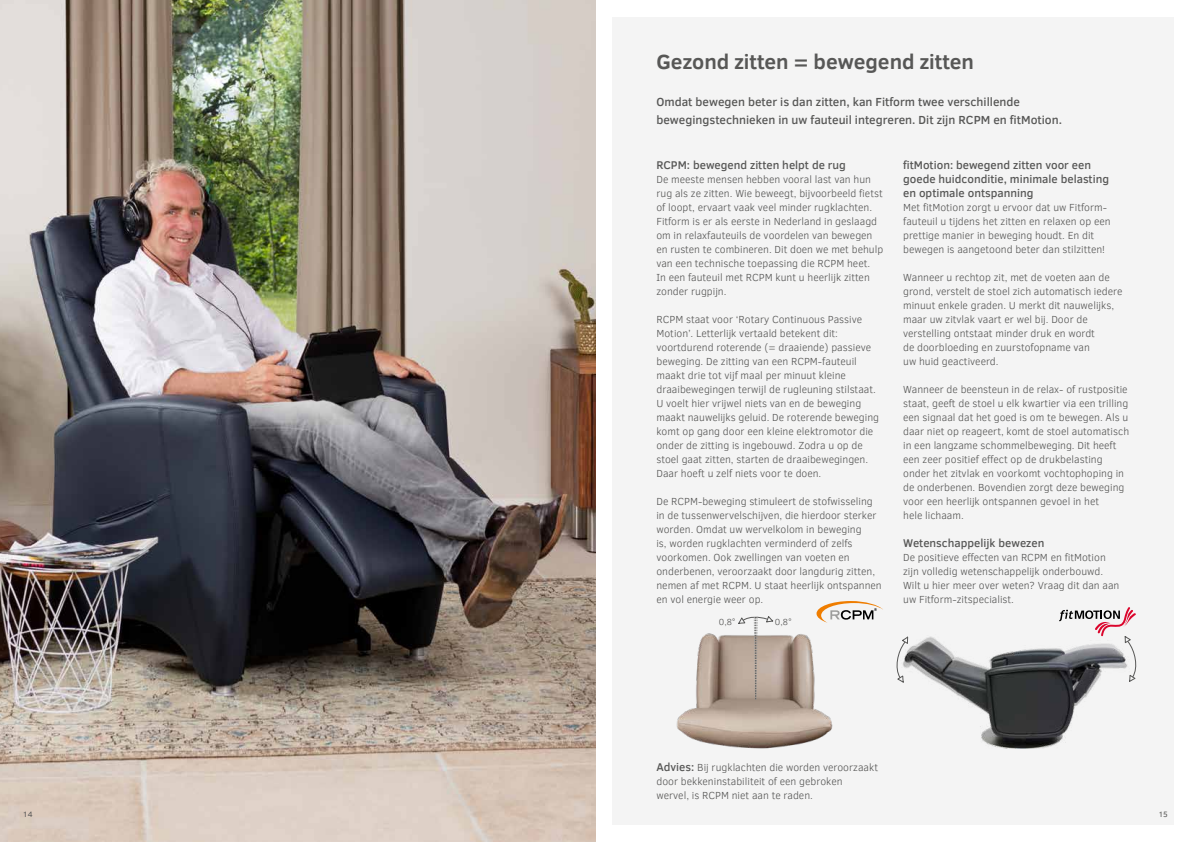
<style>
.page{position:relative;width:1191px;height:842px;background:#fff}
.page>*{position:absolute;margin:0;border:0;box-sizing:border-box;transform-origin:0 0}
.t1{font:700 21px "Clear Sans";color:#575756}
.t2{font:500 12px/18px "Clear Sans";color:#575756}
.t3{font:500 11.5px/14px "Clear Sans";color:#575756}
.t4{font:300 10.5px/14px "Clear Sans";color:#575756}
.t5{font:300 9px "Clear Sans";color:#575756}
.t6{font:8px "Clear Sans";color:#575756}
.s1{font-weight:500;font-size:11.5px}
</style>
<div class="page">
<img style="left:0;top:0;width:595px;height:842px">
<div style="left:612px;top:17px;width:562px;height:808px;background:#f4f4f4"></div>
<svg style="left:816px;top:601px;width:67px;height:22px"></svg>
<img style="left:676px;top:633px;width:157px;height:116px">
<svg style="left:738px;top:616px;width:35px;height:84px"></svg>
<img style="left:908px;top:636px;width:188px;height:113px">
<svg style="left:1059px;top:607px;width:78px;height:75px"></svg>
<svg style="left:896px;top:636px;width:12px;height:47px"></svg>
<h1 class="t1" style="left:656px;top:47px;width:319px">Gezond zitten = bewegend zitten</h1>
<p class="t2" style="left:656px;top:93px;width:407px">Omdat bewegen beter is dan zitten, kan Fitform twee verschillende bewegingstechnieken in uw fauteuil integreren. Dit zijn RCPM en fitMotion.</p>
<p class="t3" style="left:656px;top:157px;width:191px">RCPM: bewegend zitten helpt de rug</p>
<p class="t4" style="left:656px;top:172px;width:228px">De meeste mensen hebben vooral last van hun rug als ze zitten. Wie beweegt, bijvoorbeeld fietst of loopt, ervaart vaak veel minder rugklachten.<br>Fitform is er als eerste in Nederland in geslaagd om in relaxfauteuils de voordelen van bewegen en rusten te combineren. Dit doen we met behulp van een technische toepassing die RCPM heet.<br>In een fauteuil met RCPM kunt u heerlijk zitten zonder rugpijn.</p>
<p class="t4" style="left:656px;top:312px;width:224px">RCPM staat voor ‘Rotary Continuous Passive Motion’. Letterlijk vertaald betekent dit: voortdurend roterende (= draaiende) passieve beweging. De zitting van een RCPM-fauteuil maakt drie tot vijf maal per minuut kleine draaibewegingen terwijl de rugleuning stilstaat.<br>U voelt hier vrijwel niets van en de beweging maakt nauwelijks geluid. De roterende beweging komt op gang door een kleine elektromotor die onder de zitting is ingebouwd. Zodra u op de stoel gaat zitten, starten de draaibewegingen.<br>Daar hoeft u zelf niets voor te doen.</p>
<p class="t4" style="left:656px;top:494px;width:227px">De RCPM-beweging stimuleert de stofwisseling in de tussenwervelschijven, die hierdoor sterker worden. Omdat uw wervelkolom in beweging<br>is, worden rugklachten verminderd of zelfs voorkomen. Ook zwellingen van voeten en onderbenen, veroorzaakt door langdurig zitten, nemen af met RCPM. U staat heerlijk ontspannen en vol energie weer op.</p>
<p class="t5" style="left:719px;top:616px;width:18px">0,8°</p>
<p class="t5" style="left:775px;top:616px;width:18px">0,8°</p>
<p class="t3" style="left:903px;top:157px;width:207px">fitMotion: bewegend zitten voor een goede huidconditie, minimale belasting en optimale ontspanning</p>
<p class="t4" style="left:903px;top:200px;width:209px">Met fitMotion zorgt u ervoor dat uw Fitform&shy;fauteuil u tijdens het zitten en relaxen op een prettige manier in beweging houdt. En dit bewegen is aangetoond beter dan stilzitten!</p>
<p class="t4" style="left:903px;top:270px;width:221px">Wanneer u rechtop zit, met de voeten aan de grond, verstelt de stoel zich automatisch iedere minuut enkele graden. U merkt dit nauwelijks, maar uw zitvlak vaart er wel bij. Door de verstelling ontstaat minder druk en wordt<br>de doorbloeding en zuurstofopname van<br>uw huid geactiveerd.</p>
<p class="t4" style="left:903px;top:382px;width:227px">Wanneer de beensteun in de relax- of rustpositie staat, geeft de stoel u elk kwartier via een trilling een signaal dat het goed is om te bewegen. Als u daar niet op reageert, komt de stoel automatisch in een langzame schommelbeweging. Dit heeft een zeer positief effect op de drukbelasting onder het zitvlak en voorkomt vochtophoping in de onderbenen. Bovendien zorgt deze beweging voor een heerlijk ontspannen gevoel in het<br>hele lichaam.</p>
<p class="t3" style="left:903px;top:535px;width:143px">Wetenschappelijk bewezen</p>
<p class="t4" style="left:903px;top:550px;width:218px">De positieve effecten van RCPM en fitMotion zijn volledig wetenschappelijk onderbouwd.<br>Wilt u hier meer over weten? Vraag dit dan aan uw Fitform-zitspecialist.</p>
<p class="t4" style="left:656px;top:760px;width:223px"><span class="s1">Advies:</span> Bij rugklachten die worden veroorzaakt door bekkeninstabiliteit of een gebroken<br>wervel, is RCPM niet aan te raden.</p>
<p class="t6" style="left:23px;top:809px;width:11px">14</p>
<p class="t6" style="left:1158px;top:809px;width:11px">15</p>
</div>
